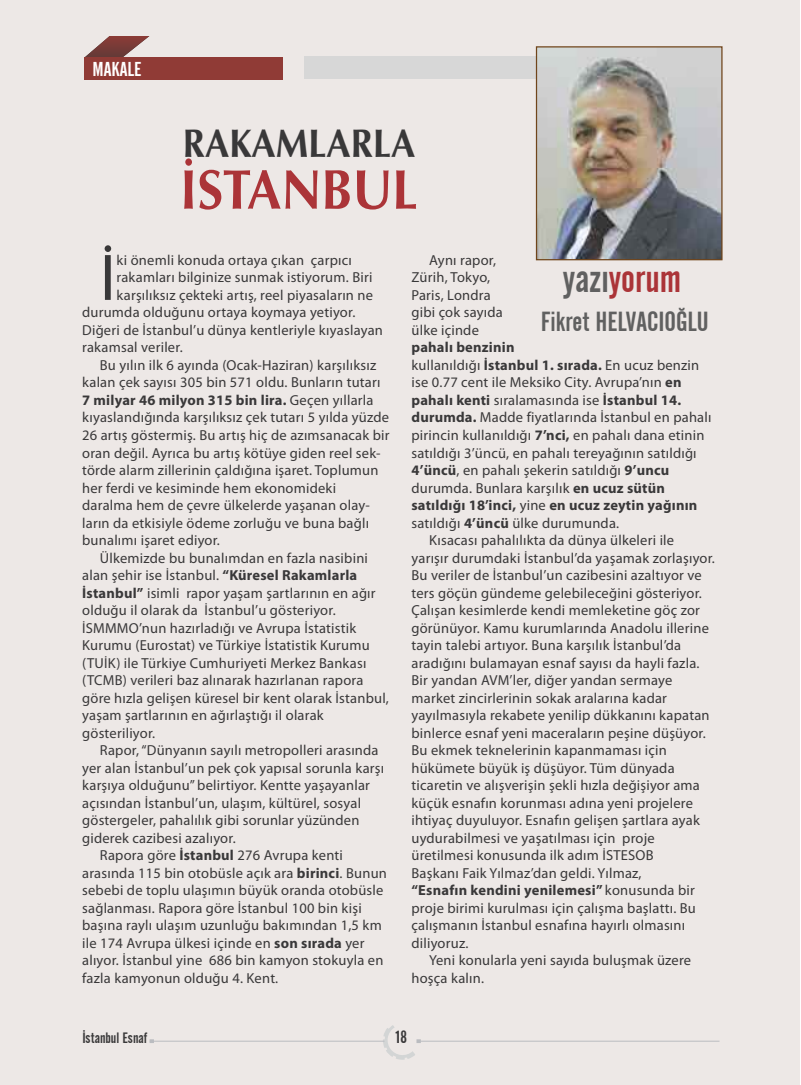
<style>
.page{position:relative;width:801px;height:1085px;background:#fff}
.page>*{position:absolute;margin:0;border:0;box-sizing:border-box;transform-origin:0 0}
.t1{font:66.38px "Myriad Pro";color:#393839}
.t2{font:56.25px "Optima Bold Tr";letter-spacing:-.005em;color:#ab3438;scale:.92 1}
.t3{font:40px "Optima Bold Tr";letter-spacing:-.005em;color:#393839;scale:.92 1}
.t4{font:39px "Alternate Gothic No 2 BT";color:#ab3438}
.t5{font:27.5px "Alternate Gothic No 2 BT";color:#606060}
.t6{font:20px "Alternate Gothic No 2 BT";color:#fff}
.t7{font:17.5px "Alternate Gothic No 2 BT";color:#393839}
.t8{font:15px "Alternate Gothic No 2 BT";color:#393839}
.t9{font:14.5px/17.5px "Myriad Pro";letter-spacing:.015em;color:#393839}
.t10{font:700 14.5px "Myriad Pro";letter-spacing:.015em;color:#393839}
.s1{font-weight:400}
.s2{font-weight:700}
.s3{color:#606060}
</style>
<div class="page">
<div style="left:0;top:0;width:800px;height:1084px;background:#ede8e6"></div>
<svg style="left:84px;top:36px;width:65px;height:22px"></svg>
<div style="left:84px;top:58px;width:199px;height:22px;background:#903b36"></div>
<div style="left:305px;top:56px;width:399px;height:22px;background:#d7d7d7"></div>
<img style="left:538px;top:48px;width:182px;height:210px">
<div style="left:536px;top:46px;width:186px;height:214px;border:1px solid #70451b"></div>
<hr style="left:150px;top:1040px;width:234px;height:1px;background:#babcc0">
<hr style="left:420px;top:1040px;width:299px;height:1px;background:#babcc0">
<svg style="left:371px;top:1025px;width:63px;height:35px"></svg>
<h3 class="t6" style="left:92px;top:58px;width:50px">MAKALE</h3>
<h3 class="t3" style="left:183px;top:129px;width:254px">RAKAMLARLA</h3>
<h2 class="t2" style="left:180px;top:170px;width:260px">İSTANBUL</h2>
<h1 class="t1" style="left:100px;top:253px;width:17px">İ</h1>
<p class="t9" style="left:117px;top:252px;width:237px">ki önemli konuda ortaya çıkan çarpıcı</p>
<p class="t9" style="left:117px;top:270px;width:257px">rakamları bilginize sunmak istiyorum. Biri</p>
<p class="t9" style="left:117px;top:287px;width:258px">karşılıksız çekteki artış, reel piyasaların ne</p>
<p class="t9" style="left:82px;top:305px;width:275px">durumda olduğunu ortaya koymaya yetiyor.</p>
<p class="t9" style="left:82px;top:322px;width:302px">Diğeri de İstanbul’u dünya kentleriyle kıyaslayan</p>
<p class="t9" style="left:82px;top:340px;width:102px">rakamsal veriler.</p>
<p class="t9" style="left:100px;top:357px;width:278px">Bu yılın ilk 6 ayında (Ocak-Haziran) karşılıksız</p>
<p class="t9" style="left:82px;top:375px;width:300px">kalan çek sayısı 305 bin 571 oldu. Bunların tutarı</p>
<p class="t10" style="left:82px;top:394px;width:293px">7 milyar 46 milyon 315 bin lira. <span class="s1">Geçen yıllarla</span></p>
<p class="t9" style="left:82px;top:410px;width:308px">kıyaslandığında karşılıksız çek tutarı 5 yılda yüzde</p>
<p class="t9" style="left:82px;top:427px;width:309px">26 artış göstermiş. Bu artış hiç de azımsanacak bir</p>
<p class="t9" style="left:82px;top:445px;width:300px">oran değil. Ayrıca bu artış kötüye giden reel sek-</p>
<p class="t9" style="left:82px;top:462px;width:298px">törde alarm zillerinin çaldığına işaret. Toplumun</p>
<p class="t9" style="left:82px;top:480px;width:256px">her ferdi ve kesiminde hem ekonomideki</p>
<p class="t9" style="left:82px;top:497px;width:289px">daralma hem de çevre ülkelerde yaşanan olay-</p>
<p class="t9" style="left:82px;top:515px;width:288px">ların da etkisiyle ödeme zorluğu ve buna bağlı</p>
<p class="t9" style="left:82px;top:532px;width:139px">bunalımı işaret ediyor.</p>
<p class="t9" style="left:100px;top:550px;width:270px">Ülkemizde bu bunalımdan en fazla nasibini</p>
<p class="t9" style="left:82px;top:567px;width:277px">alan şehir ise İstanbul. <span class="s2">“Küresel Rakamlarla</span></p>
<p class="t9" style="left:82px;top:585px;width:295px"><span class="s2">İstanbul”</span> isimli rapor yaşam şartlarının en ağır</p>
<p class="t9" style="left:82px;top:602px;width:255px">olduğu il olarak da İstanbul’u gösteriyor.</p>
<p class="t9" style="left:82px;top:620px;width:275px">İSMMMO’nun hazırladığı ve Avrupa İstatistik</p>
<p class="t9" style="left:82px;top:637px;width:289px">Kurumu (Eurostat) ve Türkiye İstatistik Kurumu</p>
<p class="t9" style="left:82px;top:655px;width:286px">(TUİK) ile Türkiye Cumhuriyeti Merkez Bankası</p>
<p class="t9" style="left:82px;top:672px;width:283px">(TCMB) verileri baz alınarak hazırlanan rapora</p>
<p class="t9" style="left:82px;top:690px;width:308px">göre hızla gelişen küresel bir kent olarak İstanbul,</p>
<p class="t9" style="left:82px;top:707px;width:243px">yaşam şartlarının en ağırlaştığı il olarak</p>
<p class="t9" style="left:82px;top:725px;width:75px">gösteriliyor.</p>
<p class="t9" style="left:100px;top:742px;width:280px">Rapor,“Dünyanın sayılı metropolleri arasında</p>
<p class="t9" style="left:82px;top:760px;width:303px">yer alan İstanbul’un pek çok yapısal sorunla karşı</p>
<p class="t9" style="left:82px;top:777px;width:289px">karşıya olduğunu” belirtiyor. Kentte yaşayanlar</p>
<p class="t9" style="left:82px;top:795px;width:280px">açısından İstanbul’un, ulaşım, kültürel, sosyal</p>
<p class="t9" style="left:82px;top:812px;width:279px">göstergeler, pahalılık gibi sorunlar yüzünden</p>
<p class="t9" style="left:82px;top:830px;width:155px">giderek cazibesi azalıyor.</p>
<p class="t9" style="left:100px;top:847px;width:245px">Rapora göre <span class="s2">İstanbul</span> 276 Avrupa kenti</p>
<p class="t9" style="left:82px;top:865px;width:306px">arasında 115 bin otobüsle açık ara <span class="s2">birinci</span>. Bunun</p>
<p class="t9" style="left:82px;top:882px;width:303px">sebebi de toplu ulaşımın büyük oranda otobüsle</p>
<p class="t9" style="left:82px;top:900px;width:281px">sağlanması. Rapora göre İstanbul 100 bin kişi</p>
<p class="t9" style="left:82px;top:917px;width:301px">başına raylı ulaşım uzunluğu bakımından 1,5 km</p>
<p class="t9" style="left:82px;top:935px;width:284px">ile 174 Avrupa ülkesi içinde en <span class="s2">son sırada</span> yer</p>
<p class="t9" style="left:82px;top:952px;width:303px">alıyor. İstanbul yine 686 bin kamyon stokuyla en</p>
<p class="t9" style="left:82px;top:970px;width:198px">fazla kamyonun olduğu 4. Kent.</p>
<p class="t9" style="left:411px;top:252px;width:93px;text-indent:18px">Aynı rapor,<br>Zürih, Tokyo,<br>Paris, Londra gibi çok sayıda ülke içinde</p>
<p class="t10" style="left:411px;top:342px;width:105px">pahalı benzinin</p>
<p class="t9" style="left:411px;top:357px;width:289px">kullanıldığı <span class="s2">İstanbul 1. sırada.</span> En ucuz benzin</p>
<p class="t9" style="left:411px;top:375px;width:271px">ise 0.77 cent ile Meksiko City. Avrupa’nın <span class="s2">en</span></p>
<p class="t10" style="left:411px;top:394px;width:271px">pahalı kenti <span class="s1">sıralamasında ise</span> İstanbul 14.</p>
<p class="t9" style="left:411px;top:410px;width:301px"><span class="s2">durumda.</span> Madde fiyatlarında İstanbul en pahalı</p>
<p class="t9" style="left:411px;top:427px;width:294px">pirincin kullanıldığı <span class="s2">7’nci,</span> en pahalı dana etinin</p>
<p class="t9" style="left:411px;top:445px;width:287px">satıldığı 3’üncü, en pahalı tereyağının satıldığı</p>
<p class="t9" style="left:411px;top:462px;width:259px"><span class="s2">4’üncü</span>, en pahalı şekerin satıldığı <span class="s2">9’uncu</span></p>
<p class="t9" style="left:411px;top:480px;width:255px">durumda. Bunlara karşılık <span class="s2">en ucuz sütün</span></p>
<p class="t10" style="left:411px;top:499px;width:287px">satıldığı 18’inci, <span class="s1">yine</span> en ucuz zeytin yağının</p>
<p class="t9" style="left:411px;top:515px;width:209px">satıldığı <span class="s2">4’üncü</span> ülke durumunda.</p>
<p class="t9" style="left:429px;top:532px;width:246px">Kısacası pahalılıkta da dünya ülkeleri ile</p>
<p class="t9" style="left:411px;top:550px;width:305px">yarışır durumdaki İstanbul’da yaşamak zorlaşıyor.</p>
<p class="t9" style="left:411px;top:567px;width:292px">Bu veriler de İstanbul’un cazibesini azaltıyor ve</p>
<p class="t9" style="left:411px;top:585px;width:292px">ters göçün gündeme gelebileceğini gösteriyor.</p>
<p class="t9" style="left:411px;top:602px;width:290px">Çalışan kesimlerde kendi memleketine göç zor</p>
<p class="t9" style="left:411px;top:620px;width:299px">görünüyor. Kamu kurumlarında Anadolu illerine</p>
<p class="t9" style="left:411px;top:637px;width:271px">tayin talebi artıyor. Buna karşılık İstanbul’da</p>
<p class="t9" style="left:411px;top:655px;width:289px">aradığını bulamayan esnaf sayısı da hayli fazla.</p>
<p class="t9" style="left:411px;top:672px;width:262px">Bir yandan AVM’ler, diğer yandan sermaye</p>
<p class="t9" style="left:411px;top:690px;width:257px">market zincirlerinin sokak aralarına kadar</p>
<p class="t9" style="left:411px;top:707px;width:300px">yayılmasıyla rekabete yenilip dükkanını kapatan</p>
<p class="t9" style="left:411px;top:725px;width:296px">binlerce esnaf yeni maceraların peşine düşüyor.</p>
<p class="t9" style="left:411px;top:742px;width:257px">Bu ekmek teknelerinin kapanmaması için</p>
<p class="t9" style="left:411px;top:760px;width:265px">hükümete büyük iş düşüyor. Tüm dünyada</p>
<p class="t9" style="left:411px;top:777px;width:290px">ticaretin ve alışverişin şekli hızla değişiyor ama</p>
<p class="t9" style="left:411px;top:795px;width:283px">küçük esnafın korunması adına yeni projelere</p>
<p class="t9" style="left:411px;top:812px;width:290px">ihtiyaç duyuluyor. Esnafın gelişen şartlara ayak</p>
<p class="t9" style="left:411px;top:830px;width:245px">uydurabilmesi ve yaşatılması için proje</p>
<p class="t9" style="left:411px;top:847px;width:244px">üretilmesi konusunda ilk adım İSTESOB</p>
<p class="t9" style="left:411px;top:865px;width:232px">Başkanı Faik Yılmaz’dan geldi. Yılmaz,</p>
<p class="t10" style="left:411px;top:884px;width:285px">“Esnafın kendini yenilemesi” <span class="s1">konusunda bir</span></p>
<p class="t9" style="left:411px;top:900px;width:286px">proje birimi kurulması için çalışma başlattı. Bu</p>
<p class="t9" style="left:411px;top:917px;width:275px">çalışmanın İstanbul esnafına hayırlı olmasını</p>
<p class="t9" style="left:411px;top:935px;width:58px">diliyoruz.</p>
<p class="t9" style="left:429px;top:952px;width:263px">Yeni konularla yeni sayıda buluşmak üzere</p>
<p class="t9" style="left:411px;top:970px;width:74px">hoşça kalın.</p>
<h3 class="t4" style="left:563px;top:257px;width:120px"><span class="s3">yazı</span>yorum</h3>
<h3 class="t5" style="left:541px;top:306px;width:169px">Fikret HELVACIOĞLU</h3>
<p class="t8" style="left:82px;top:1028px;width:67px">İstanbul Esnaf</p>
<p class="t7" style="left:396px;top:1027px;width:13px">18</p>
</div>
